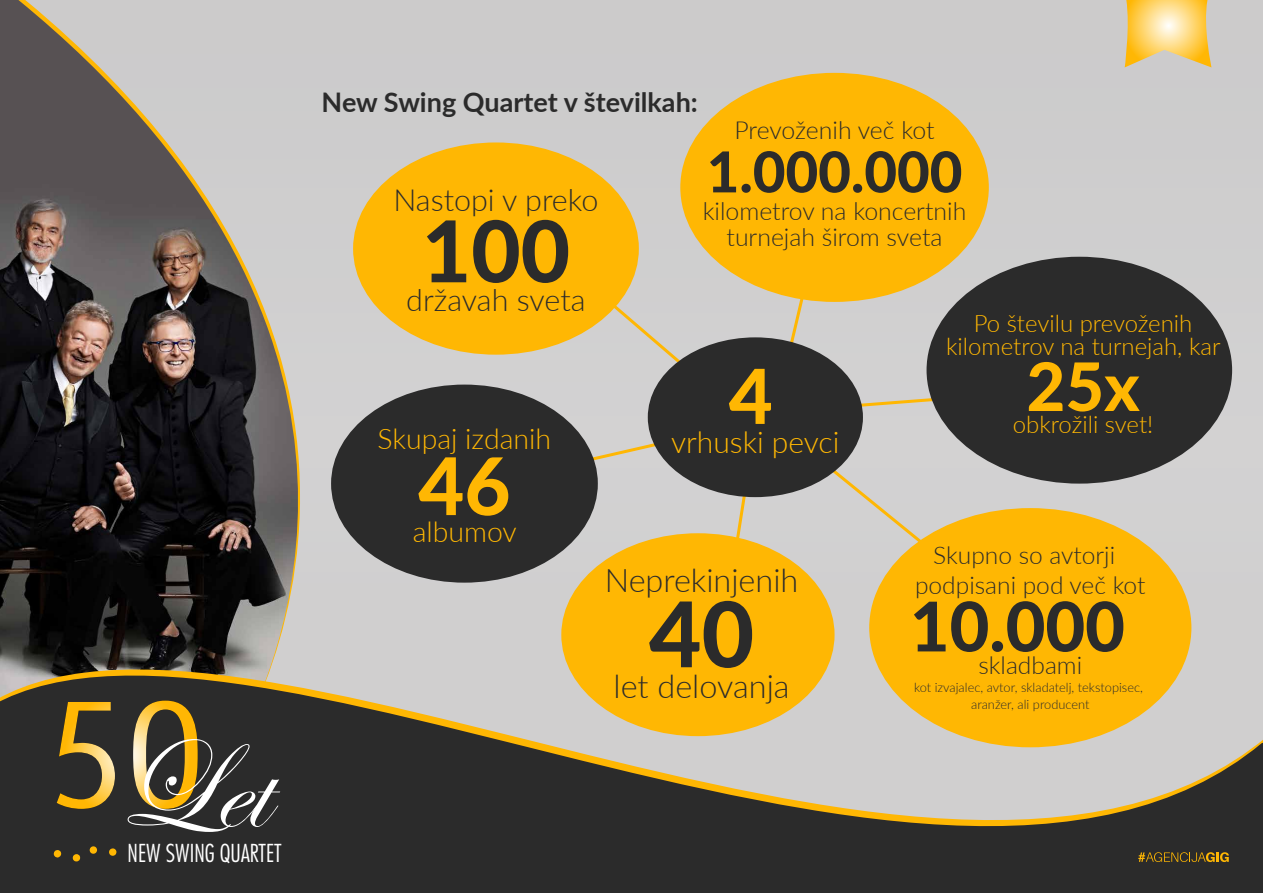
<style>
.page{position:relative;width:1263px;height:893px;background:#fff}
.page>*{position:absolute;margin:0;border:0;box-sizing:border-box;transform-origin:0 0}
.t1{font:128.4px "Edwardian Script ITC";color:#fff}
.t2{font:800 90.6px "Lato";color:#2b2b2b}
.t3{font:800 85.2px "Lato";color:#2b2b2b}
.t4{font:800 79.5px "Lato";color:#ffb703}
.t5{font:800 75.9px "Lato";color:#ffb703}
.t6{font:800 68.55px "Lato";color:#2b2b2b}
.t7{font:800 66.9px "Lato";color:#ffb703}
.t8{font:800 56.4px "Lato";color:#2b2b2b}
.t9{font:300 32.4px "Lato";color:#2b2b2b}
.t10{font:300 30.6px "Lato";color:#2b2b2b}
.t11{font:300 30px "Lato";color:#ffb703}
.t12{font:300 28.5px "Lato";color:#ffb703}
.t13{font:700 27px "Lato";color:#2b2b2b}
.t14{font:300 24.75px "Lato";color:#2b2b2b}
.t15{font:300 24.6px "Lato";color:#2b2b2b}
.t16{font:300 condensed 24.15px "Futura";color:#fff}
.t17{font:300 24px "Lato";color:#ffb703}
.t18{font:300 12.9px/17.2px "Lato";color:#2b2b2b;text-align:center}
.s1{font-family:"Futura";font-weight:300;font-stretch:condensed;font-size:139.95px;color:#000}
</style>
<div class="page">
<div style="left:410px;top:0;width:853px;height:599px;background:#cdcccd"></div>
<img style="left:0;top:0;width:410px;height:599px">
<svg style="left:0;top:599px;width:1263px;height:294px;background:#6a6863"></svg>
<div style="left:90px;top:847px;width:8px;height:7px;background:#4e4224;border-radius:50%"></div>
<div style="left:110px;top:849px;width:7px;height:7px;background:#997416;border-radius:50%"></div>
<svg style="left:54px;top:850px;width:8px;height:8px"></svg>
<div style="left:90px;top:846px;width:7px;height:8px;background:#ffb703;border-radius:50%"></div>
<div style="left:109px;top:848px;width:7px;height:8px;background:#ffb703;border-radius:50%"></div>
<svg style="left:73px;top:854px;width:8px;height:8px"></svg>
<svg style="left:57px;top:702px;width:58px;height:107px;background:#77622e"></svg>
<svg style="left:133px;top:701px;width:65px;height:108px;background:#846d33"></svg>
<svg style="left:1125px;top:0;width:86px;height:67px;background:#f5d178"></svg>
<svg style="left:1138px;top:852px;width:91px;height:10px"></svg>
<div style="left:583px;top:279px;width:160px;height:138px;background:#d1d0d1"></div>
<div style="left:806px;top:448px;width:164px;height:134px;background:#d2d1d1"></div>
<div style="left:771px;top:220px;width:242px;height:204px;background:#d1d0d0"></div>
<div style="left:535px;top:424px;width:220px;height:218px;background:#d2d1d1"></div>
<div style="left:353px;top:142px;width:286px;height:213px;background:#ffb703;border-radius:50%"></div>
<div style="left:331px;top:385px;width:267px;height:198px;background:#2b2b2b;border-radius:50%"></div>
<div style="left:680px;top:73px;width:309px;height:229px;background:#ffb703;border-radius:50%"></div>
<div style="left:926px;top:257px;width:306px;height:227px;background:#2b2b2b;border-radius:50%"></div>
<div style="left:869px;top:508px;width:322px;height:239px;background:#ffb703;border-radius:50%"></div>
<div style="left:561px;top:533px;width:273px;height:203px;background:#ffb703;border-radius:50%"></div>
<div style="left:648px;top:337px;width:215px;height:160px;background:#2b2b2b;border-radius:50%"></div>
<h1 class="t1" style="left:46px;top:716px;width:222px"><span class="s1">50</span>Let</h1>
<h3 class="t16" style="left:128px;top:838px;width:156px">NEW SWING QUARTET</h3>
<h3 class="t13" style="left:322px;top:83px;width:378px">New Swing Quartet v številkah:</h3>
<h3 class="t10" style="left:393px;top:179px;width:206px">Nastopi v preko</h3>
<h3 class="t3" style="left:422px;top:188px;width:150px">100</h3>
<h3 class="t10" style="left:406px;top:279px;width:181px">državah sveta</h3>
<h3 class="t14" style="left:734px;top:113px;width:201px">Prevoženih več kot</h3>
<h3 class="t8" style="left:707px;top:130px;width:257px">1.000.000</h3>
<h3 class="t14" style="left:726px;top:220px;width:217px">turnejah širom sveta</h3>
<h3 class="t14" style="left:703px;top:194px;width:265px">kilometrov na koncertnih</h3>
<h3 class="t17" style="left:974px;top:306px;width:220px">Po številu prevoženih</h3>
<h3 class="t17" style="left:946px;top:330px;width:276px">kilometrov na turnejah, kar</h3>
<h3 class="t12" style="left:378px;top:419px;width:175px">Skupaj izdanih</h3>
<h3 class="t4" style="left:418px;top:427px;width:94px">46</h3>
<h3 class="t12" style="left:413px;top:512px;width:106px">albumov</h3>
<h3 class="t5" style="left:729px;top:340px;width:46px">4</h3>
<h3 class="t11" style="left:671px;top:421px;width:170px">vrhuski pevci</h3>
<h3 class="t9" style="left:605px;top:557px;width:195px">Neprekinjenih</h3>
<h2 class="t2" style="left:649px;top:567px;width:107px">40</h2>
<h3 class="t9" style="left:613px;top:663px;width:178px">let delovanja</h3>
<h3 class="t7" style="left:1026px;top:337px;width:115px">25x</h3>
<h3 class="t17" style="left:1013px;top:408px;width:142px">obkrožili svet!</h3>
<h3 class="t15" style="left:933px;top:538px;width:183px">Skupno so avtorji</h3>
<h3 class="t15" style="left:915px;top:568px;width:232px">podpisani pod več kot</h3>
<h3 class="t6" style="left:910px;top:575px;width:217px">10.000</h3>
<p class="t18" style="left:914px;top:678px;width:230px">kot izvajalec, avtor, skladatelj, tekstopisec, aranžer, ali producent</p>
<h3 class="t15" style="left:978px;top:648px;width:105px">skladbami</h3>
</div>
